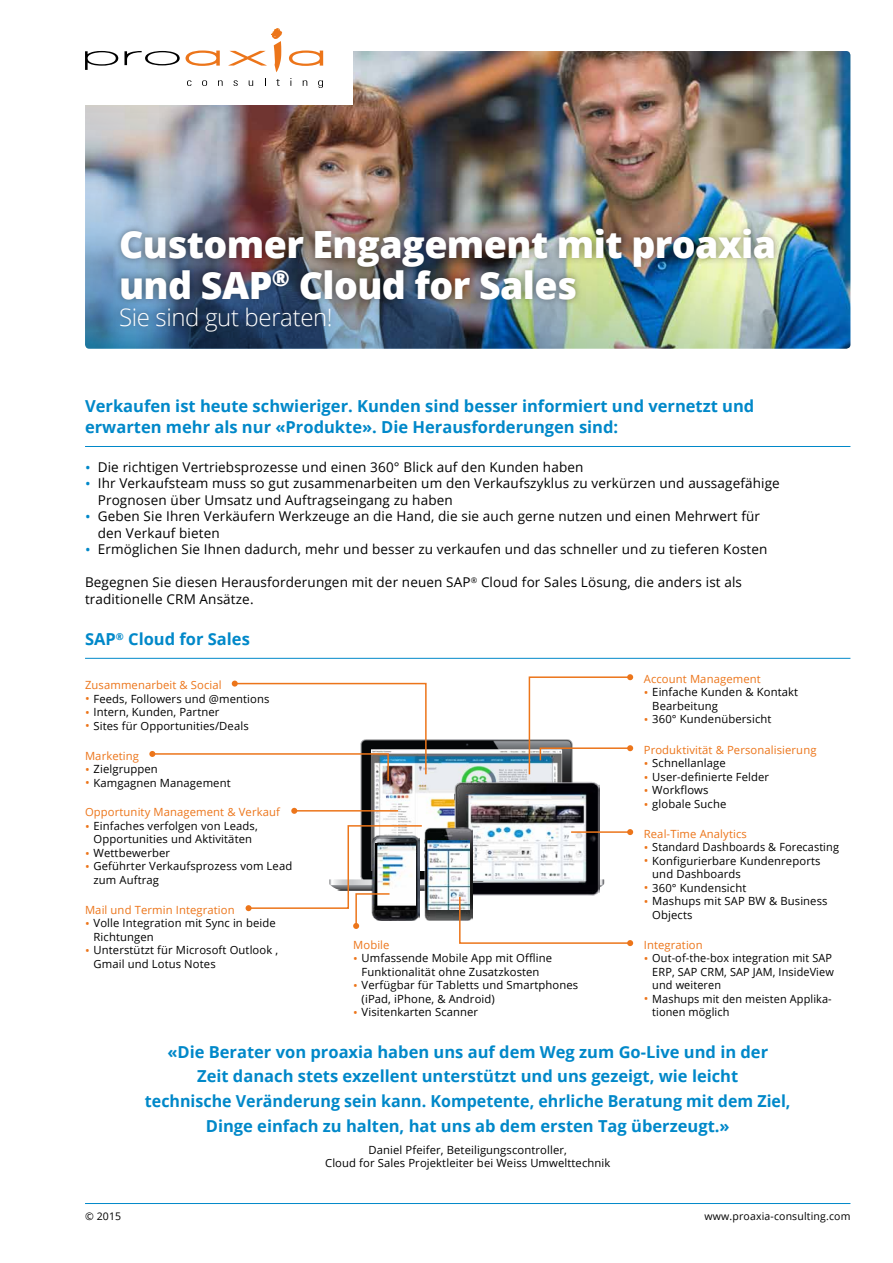
<style>
.page{position:relative;width:893px;height:1263px;background:#fff}
.page>*{position:absolute;margin:0;border:0;box-sizing:border-box;transform-origin:0 0}
.t1{font:800 37.5px/40.5px "Open Sans";letter-spacing:-.015em;color:#fff}
.t2{font:300 24px "Open Sans";letter-spacing:-.015em;color:#fff}
.t3{font:700 16.5px/24.8px "Open Sans";color:#0088c9}
.t4{font:13.5px/16.5px "Open Sans";letter-spacing:.01em;color:#000}
.t5{font:11.25px/13.5px "Open Sans";letter-spacing:.01em;color:#000}
.t6{font:11.25px "Open Sans";letter-spacing:.01em;color:#ec751a}
.t7{font:10.5px "Open Sans";letter-spacing:.015em;color:#000}
.s1{font-size:14.85px;color:#0088c9}
.s2{font-size:12.3px;color:#ec751a}
</style>
<div class="page">
<img style="left:85px;top:51px;width:765px;height:298px;border-radius:4px">
<div style="left:29px;top:28px;width:323px;height:76px;background:#fff"></div>
<svg style="left:85px;top:51px;width:33px;height:19px"></svg>
<svg style="left:124px;top:51px;width:56px;height:14px"></svg>
<svg style="left:186px;top:51px;width:34px;height:15px"></svg>
<svg style="left:289px;top:51px;width:34px;height:15px"></svg>
<svg style="left:228px;top:28px;width:54px;height:44px"></svg>
<svg style="left:187px;top:80px;width:5px;height:6px"></svg>
<svg style="left:202px;top:80px;width:5px;height:6px"></svg>
<svg style="left:218px;top:80px;width:5px;height:6px"></svg>
<svg style="left:233px;top:80px;width:5px;height:6px"></svg>
<svg style="left:249px;top:80px;width:4px;height:6px"></svg>
<svg style="left:276px;top:79px;width:4px;height:7px"></svg>
<svg style="left:303px;top:80px;width:4px;height:6px"></svg>
<svg style="left:318px;top:80px;width:5px;height:8px"></svg>
<div style="left:113px;top:221px;width:668px;height:118px;background:#000;opacity:.45"></div>
<hr style="left:85px;top:1203px;width:765px;height:1px;background:#0088c9">
<hr style="left:85px;top:446px;width:765px;height:1px;background:#0088c9">
<hr style="left:85px;top:658px;width:765px;height:1px;background:#0088c9">
<img style="left:329px;top:739px;width:275px;height:151px">
<img style="left:371px;top:750px;width:191px;height:120px">
<img style="left:454px;top:781px;width:146px;height:114px">
<img style="left:424px;top:827px;width:49px;height:94px">
<img style="left:428px;top:840px;width:42px;height:69px">
<hr style="left:571px;top:831px;width:59px;height:2px;background:#ec751a">
<svg style="left:627px;top:829px;width:6px;height:6px"></svg>
<hr style="left:294px;top:810px;width:104px;height:1px;background:#ec751a">
<svg style="left:291px;top:808px;width:6px;height:6px"></svg>
<svg style="left:458px;top:895px;width:175px;height:51px"></svg>
<svg style="left:149px;top:681px;width:278px;height:101px"></svg>
<svg style="left:528px;top:674px;width:105px;height:102px"></svg>
<svg style="left:246px;top:824px;width:177px;height:105px"></svg>
<h1 class="t1" style="left:119px;top:222px;width:659px">Customer Engagement mit proaxia und SAP<sup>®</sup> Cloud for Sales</h1>
<h2 class="t2" style="left:119px;top:301px;width:215px">Sie sind gut beraten!</h2>
<h3 class="t3" style="left:85px;top:395px;width:671px;line-height:21px">Verkaufen ist heute schwieriger. Kunden sind besser informiert und vernetzt und erwarten mehr als nur «Produkte». Die Herausforderungen sind:</h3>
<p class="t4" style="left:85px;top:458px;width:500px"><span class="s1">•</span> Die richtigen Vertriebsprozesse und einen 360° Blick auf den Kunden haben</p>
<p class="t4" style="left:98px;top:475px;width:684px;text-indent:-13px"><span class="s1">•</span> Ihr Verkaufsteam muss so gut zusammenarbeiten um den Verkaufszyklus zu verkürzen und aussagefähige<br>Prognosen über Umsatz und Auftragseingang zu haben</p>
<p class="t4" style="left:98px;top:508px;width:664px;text-indent:-13px"><span class="s1">•</span> Geben Sie Ihren Verkäufern Werkzeuge an die Hand, die sie auch gerne nutzen und einen Mehrwert für den Verkauf bieten</p>
<p class="t4" style="left:85px;top:541px;width:684px"><span class="s1">•</span> Ermöglichen Sie Ihnen dadurch, mehr und besser zu verkaufen und das schneller und zu tieferen Kosten</p>
<p class="t4" style="left:85px;top:574px;width:658px">Begegnen Sie diesen Herausforderungen mit der neuen SAP<sup>®</sup> Cloud for Sales Lösung, die anders ist als traditionelle CRM Ansätze.</p>
<h3 class="t3" style="left:85px;top:626px;width:166px">SAP<sup>®</sup> Cloud for Sales</h3>
<p class="t6" style="left:85px;top:677px;width:138px">Zusammenarbeit &amp; Social</p>
<p class="t5" style="left:85px;top:691px;width:186px"><span class="s2">•</span> Feeds, Followers und @mentions</p>
<p class="t5" style="left:85px;top:705px;width:136px"><span class="s2">•</span> Intern, Kunden, Partner</p>
<p class="t5" style="left:85px;top:718px;width:165px"><span class="s2">•</span> Sites für Opportunities/Deals</p>
<p class="t6" style="left:644px;top:671px;width:118px">Account Management</p>
<p class="t5" style="left:652px;top:685px;width:147px;text-indent:-9px"><span class="s2">•</span> Einfache Kunden &amp; Kontakt<br>Bearbeitung</p>
<p class="t5" style="left:644px;top:712px;width:129px"><span class="s2">•</span> 360° Kundenübersicht</p>
<p class="t6" style="left:644px;top:742px;width:174px">Produktivität &amp; Personalisierung</p>
<p class="t5" style="left:644px;top:756px;width:83px"><span class="s2">•</span> Schnellanlage</p>
<p class="t5" style="left:644px;top:770px;width:127px"><span class="s2">•</span> User-definierte Felder</p>
<p class="t5" style="left:644px;top:783px;width:66px"><span class="s2">•</span> Workflows</p>
<p class="t5" style="left:644px;top:797px;width:84px"><span class="s2">•</span> globale Suche</p>
<p class="t6" style="left:644px;top:826px;width:105px">Real-Time Analytics</p>
<p class="t5" style="left:644px;top:840px;width:197px"><span class="s2">•</span> Standard Dashboards &amp; Forecasting</p>
<p class="t5" style="left:652px;top:853px;width:170px;text-indent:-9px"><span class="s2">•</span> Konfigurierbare Kundenreports und Dashboards</p>
<p class="t5" style="left:644px;top:880px;width:104px"><span class="s2">•</span> 360° Kundensicht</p>
<p class="t5" style="left:652px;top:894px;width:177px;text-indent:-9px"><span class="s2">•</span> Mashups mit SAP BW &amp; Business<br>Objects</p>
<p class="t6" style="left:85px;top:748px;width:56px">Marketing</p>
<p class="t5" style="left:85px;top:762px;width:74px"><span class="s2">•</span> Zielgruppen</p>
<p class="t5" style="left:85px;top:775px;width:147px"><span class="s2">•</span> Kamgagnen Management</p>
<p class="t6" style="left:85px;top:805px;width:196px">Opportunity Management &amp; Verkauf</p>
<p class="t5" style="left:85px;top:819px;width:174px;text-align:center"><span class="s2">•</span> Einfaches verfolgen von Leads,<br>Opportunities und Aktivitäten</p>
<p class="t5" style="left:85px;top:846px;width:87px"><span class="s2">•</span> Wettbewerber</p>
<p class="t5" style="left:94px;top:859px;width:200px;text-indent:-9px"><span class="s2">•</span> Geführter Verkaufsprozess vom Lead zum Auftrag</p>
<p class="t6" style="left:85px;top:902px;width:151px">Mail und Termin Integration</p>
<p class="t5" style="left:94px;top:916px;width:184px;text-indent:-9px"><span class="s2">•</span> Volle Integration mit Sync in beide<br>Richtungen</p>
<p class="t5" style="left:94px;top:943px;width:186px;text-indent:-9px"><span class="s2">•</span> Unterstützt für Microsoft Outlook ,<br>Gmail und Lotus Notes</p>
<p class="t6" style="left:353px;top:937px;width:38px">Mobile</p>
<p class="t5" style="left:353px;top:951px;width:201px;text-align:center"><span class="s2">•</span> Umfassende Mobile App mit Offline<br>Funktionalität ohne Zusatzkosten</p>
<p class="t5" style="left:362px;top:978px;width:218px;text-indent:-9px"><span class="s2">•</span> Verfügbar für Tabletts und Smartphones (iPad, iPhone, &amp; Android)</p>
<p class="t5" style="left:353px;top:1005px;width:127px"><span class="s2">•</span> Visitenkarten Scanner</p>
<p class="t6" style="left:644px;top:937px;width:60px">Integration</p>
<p class="t5" style="left:652px;top:951px;width:183px;text-indent:-9px"><span class="s2">•</span> Out-of-the-box integration mit SAP<br>ERP, SAP CRM, SAP JAM, InsideView und weiteren</p>
<p class="t5" style="left:652px;top:991px;width:181px;text-indent:-9px"><span class="s2">•</span> Mashups mit den meisten Applika&shy;tionen möglich</p>
<p class="t3" style="left:145px;top:1039px;width:647px;text-align:center">«Die Berater von proaxia haben uns auf dem Weg zum Go-Live und in der<br>Zeit danach stets exzellent unterstützt und uns gezeigt, wie leicht<br>technische Veränderung sein kann. Kompetente, ehrliche Beratung mit dem Ziel, Dinge einfach zu halten, hat uns ab dem ersten Tag überzeugt.»</p>
<p class="t5" style="left:325px;top:1143px;width:287px;text-align:center">Daniel Pfeifer, Beteiligungscontroller,<br>Cloud for Sales Projektleiter bei Weiss Umwelttechnik</p>
<p class="t7" style="left:85px;top:1209px;width:38px">© 2015</p>
<p class="t7" style="left:705px;top:1209px;width:147px">www.proaxia-consulting.com</p>
</div>
